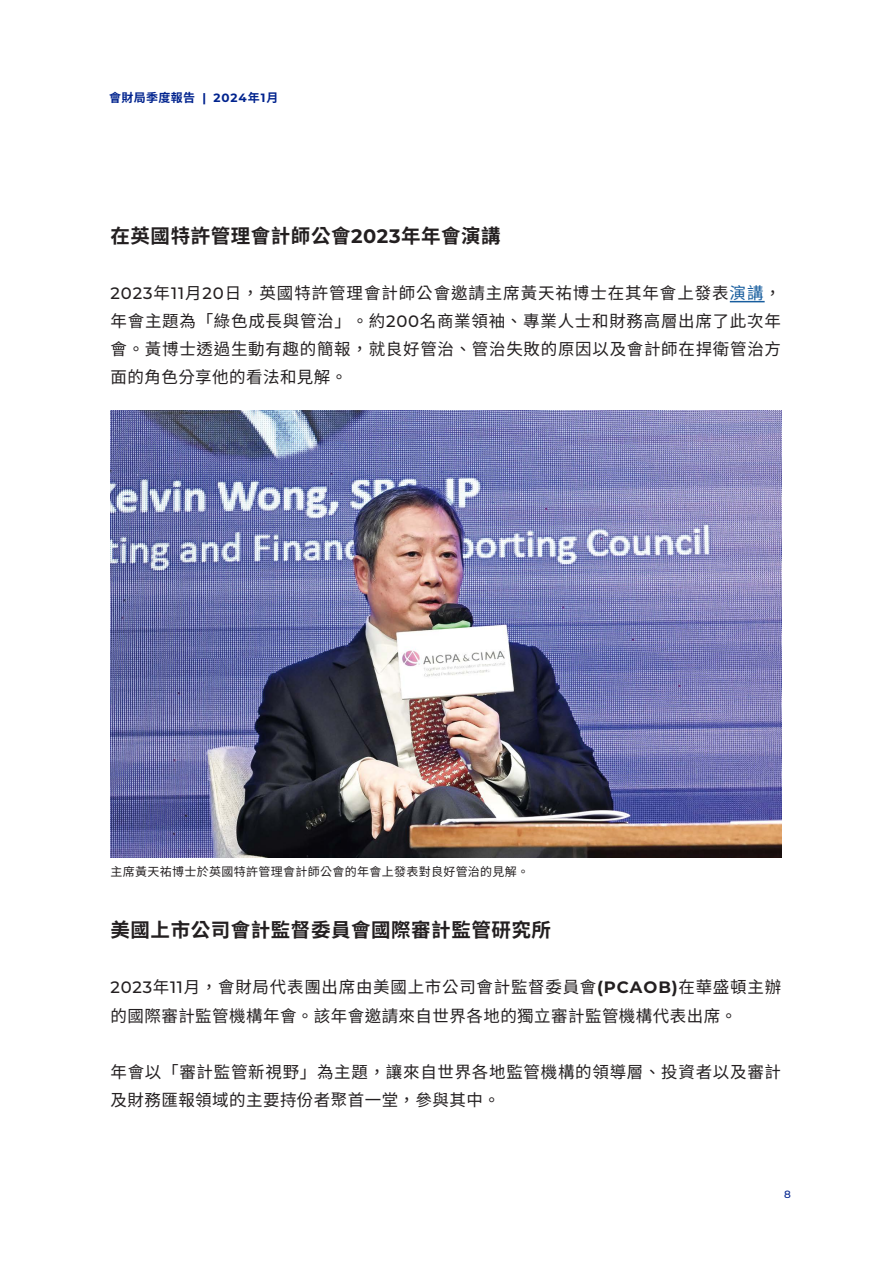
<style>
.page{position:relative;width:893px;height:1263px;background:#fff}
.page>*{position:absolute;margin:0;border:0;box-sizing:border-box;transform-origin:0 0}
.t1{font:700 19.5px "Noto Sans TC";letter-spacing:.03em;color:#231f20}
.t2{font:16.5px/28px "Noto Sans TC";letter-spacing:.045em;color:#231f20;text-align:justify}
.t3{font:16.5px/28px "Noto Sans TC";letter-spacing:.025em;color:#231f20}
.t4{font:12px "Noto Sans TC";letter-spacing:.025em;color:#231f20}
.t5{font:700 12px "Noto Sans TC";letter-spacing:.03em;color:#00238e}
.t6{font:500 10.5px "Montserrat";color:#00238e}
.s1{font-family:"Montserrat"}
.s2{font-family:"Montserrat";font-weight:500}
.s3{color:#175d9e}
.s4{font-family:"Montserrat";font-weight:700}
</style>
<div class="page">
<hr style="left:730px;top:301px;width:35px;height:1px;background:#175d9e">
<img style="left:111px;top:411px;width:670px;height:447px">
<p class="t5" style="left:109px;top:91px;width:171px">會財局季度報告 <span class="s1">| 2024</span>年<span class="s1">1</span>月</p>
<p class="t1" style="left:111px;top:224px;width:392px">在英國特許管理會計師公會<span class="s1">2023</span>年年會演講</p>
<p class="t2" style="left:111px;top:279px;width:672px"><span class="s2">2023</span>年<span class="s2">11</span>月<span class="s2">20</span>日，英國特許管理會計師公會邀請主席黃天祐博士在其年會上發表<span class="s3">演講</span>，年會主題為「綠色成長與管治」。約<span class="s2">200</span>名商業領袖、專業人士和財務高層出席了此次年會。黃博士透過生動有趣的簡報，就良好管治、管治失敗的原因以及會計師在捍衛管治方面的角色分享他的看法和見解。</p>
<p class="t4" style="left:111px;top:865px;width:420px">主席黃天祐博士於英國特許管理會計師公會的年會上發表對良好管治的見解。</p>
<p class="t1" style="left:111px;top:919px;width:442px">美國上市公司會計監督委員會國際審計監管研究所</p>
<p class="t3" style="left:111px;top:974px;width:672px"><span class="s2">2023</span>年<span class="s2">11</span>月，會財局代表團出席由美國上市公司會計監督委員會<span class="s4">(PCAOB)</span>在華盛頓主辦的國際審計監管機構年會。該年會邀請來自世界各地的獨立審計監管機構代表出席。</p>
<p class="t2" style="left:111px;top:1058px;width:672px">年會以「審計監管新視野」為主題，讓來自世界各地監管機構的領導層、投資者以及審計及財務匯報領域的主要持份者聚首一堂，參與其中。</p>
<p class="t6" style="left:784px;top:1187px;width:8px">8</p>
</div>
